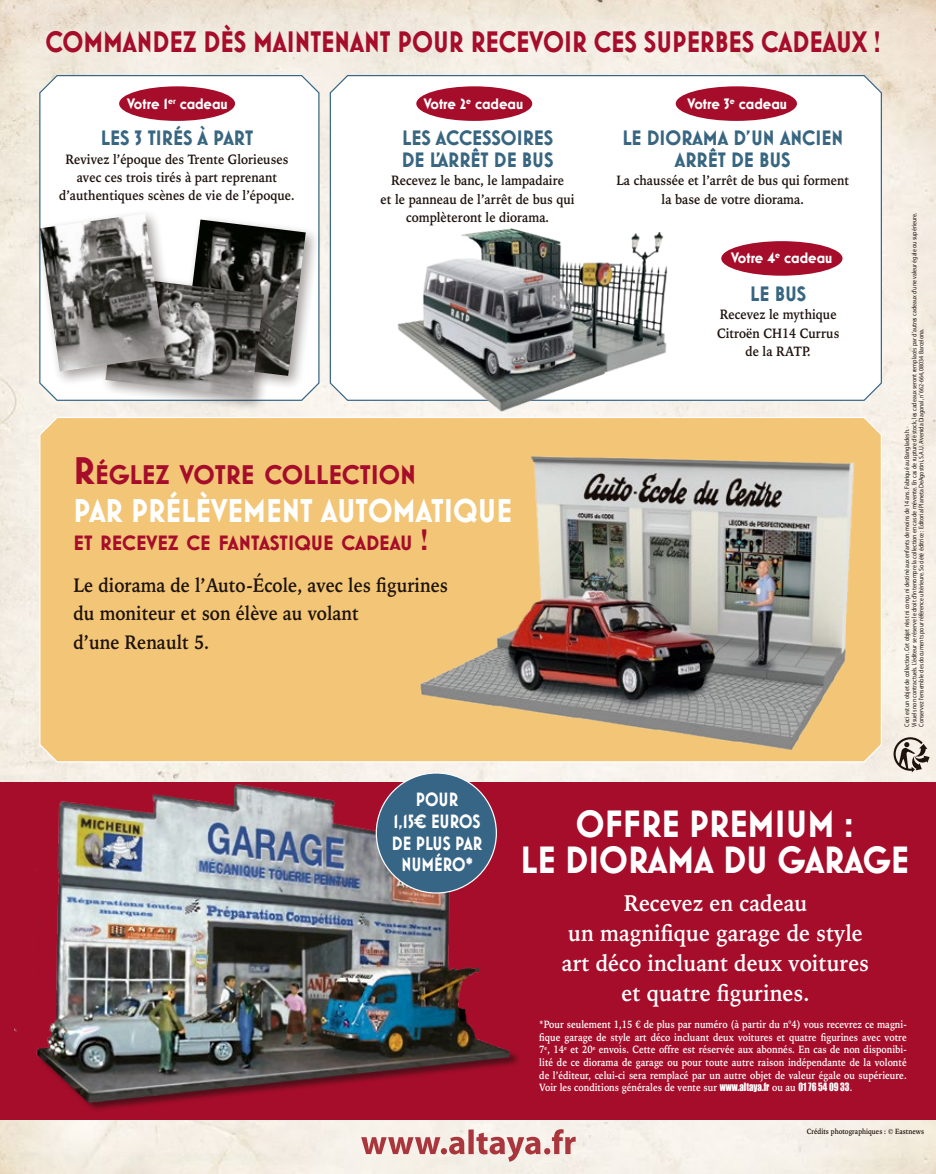
<style>
.page{position:relative;width:936px;height:1174px;background:#fff}
.page>*{position:absolute;margin:0;border:0;box-sizing:border-box;transform-origin:0 0}
.t1{font:700 38.4px/36.5px "Mostra Nuova Alt D";color:#fff;text-align:center;scale:.96 1}
.t2{font:700 33.45px "Mostra Nuova Alt D";color:#fff;scale:.94 1}
.t3{font:700 30px "Mostra Nuova Alt D";color:#a50d2a;scale:.89 1}
.t4{font:700 27.3px "Mostra Nuova Alt D";color:#a50d2a}
.t5{font:700 22.65px/30px "Iowan Old Style BT";color:#fff;text-align:center;scale:.91 1}
.t6{font:700 21.15px/21.8px "Mostra Nuova Alt D";color:#386681;scale:.95 1}
.t7{font:700 21px "Mostra Nuova Alt D";color:#a50d2a}
.t8{font:700 19.5px/28.7px "Iowan Old Style BT";color:#1e120d;scale:.88 1}
.t9{font:700 19.5px/21.6px "Mostra Nuova Alt D";color:#fff;text-align:center;scale:.88 1}
.t10{font:700 15.3px "Mostra Nuova Alt D";color:#fff}
.t11{font:700 13.5px/18.3px "Iowan Old Style BT";color:#1e120d;text-align:center;scale:.88 1}
.t12{font:700 10.5px/12.6px "Iowan Old Style BT";color:#fff;text-align:justify;scale:.85 1}
.t13{font:700 7.5px "Iowan Old Style BT";color:#1e120d;scale:.85 1}
.t14{font:6.6px/7.2px "Myriad Pro";color:#1e120d;scale:.88 1}
.s1{font-size:39px}
.s2{font-size:30px}
.s3{font-family:"Impact";font-weight:400}
</style>
<div class="page">
<img style="left:0;top:0;width:935px;height:1174px">
<div style="left:0;top:782px;width:935px;height:338px;background:#a50d2a"></div>
<div style="left:39px;top:416px;width:843px;height:347px;background:#f2c676"></div>
<img style="left:15px;top:782px;width:503px;height:341px">
<img style="left:357px;top:434px;width:578px;height:329px">
<svg style="left:893px;top:737px;width:36px;height:35px"></svg>
<svg style="left:39px;top:74px;width:281px;height:327px"></svg>
<svg style="left:329px;top:74px;width:553px;height:327px"></svg>
<div style="left:178px;top:214px;width:142px;height:176px;background:#1e120d;opacity:.4"></div>
<img style="left:183px;top:219px;width:123px;height:157px">
<div style="left:100px;top:271px;width:179px;height:141px;background:#1e120d;opacity:.4"></div>
<img style="left:105px;top:277px;width:159px;height:121px">
<div style="left:35px;top:208px;width:145px;height:178px;background:#1e120d;opacity:.4"></div>
<img style="left:40px;top:214px;width:125px;height:157px">
<img style="left:362px;top:180px;width:359px;height:232px">
<div style="left:376px;top:773px;width:120px;height:120px;background:#376586;border-radius:50%"></div>
<svg style="left:361px;top:1129px;width:214px;height:32px;background:#ddb6b3"></svg>
<div style="left:119px;top:86px;width:116px;height:35px;background:#a50d2a;border-radius:50%"></div>
<div style="left:416px;top:86px;width:116px;height:35px;background:#a50d2a;border-radius:50%"></div>
<div style="left:675px;top:86px;width:122px;height:35px;background:#a50d2a;border-radius:50%"></div>
<div style="left:721px;top:241px;width:121px;height:35px;background:#a50d2a;border-radius:50%"></div>
<h3 class="t3" style="left:45px;top:24px;width:940px">COMMANDEZ DÈS MAINTENANT POUR RECEVOIR CES SUPERBES CADEAUX !</h3>
<h3 class="t10" style="left:127px;top:95px;width:102px">Votre 1<sup>er</sup> cadeau</h3>
<h3 class="t10" style="left:424px;top:95px;width:101px">Votre 2<sup>e</sup> cadeau</h3>
<h3 class="t10" style="left:687px;top:95px;width:101px">Votre 3<sup>e</sup> cadeau</h3>
<h3 class="t6" style="left:101px;top:127px;width:162px">LES 3 TIRÉS À PART</h3>
<h3 class="t11" style="left:59px;top:150px;width:269px">Revivez l’époque des Trente Glorieuses avec ces trois tirés à part reprenant d’authentiques scènes de vie de l’époque.</h3>
<h3 class="t6" style="left:401px;top:127px;width:161px">LES ACCESSOIRES<br>DE L’ARRÊT DE BUS</h3>
<h3 class="t11" style="left:380px;top:171px;width:222px">Recevez le banc, le lampadaire<br>et le panneau de l’arrêt de bus qui complèteront le diorama.</h3>
<h3 class="t4" style="left:74px;top:458px;width:344px"><span class="s1">R</span>ÉGLEZ VOTRE COLLECTION</h3>
<h2 class="t2" style="left:74px;top:491px;width:468px">PAR PRÉLÈVEMENT AUTOMATIQUE</h2>
<h3 class="t7" style="left:74px;top:530px;width:356px">ET RECEVEZ CE FANTASTIQUE CADEAU <span class="s2">!</span></h3>
<h3 class="t8" style="left:74px;top:570px;width:427px">Le diorama de l’Auto-École, avec les figurines du moniteur et son élève au volant<br>d’une Renault 5.</h3>
<h3 class="t6" style="left:622px;top:127px;width:234px;text-align:center">LE DIORAMA D’UN ANCIEN<br>ARRÊT DE BUS</h3>
<h3 class="t11" style="left:616px;top:171px;width:266px">La chaussée et l’arrêt de bus qui forment la base de votre diorama.</h3>
<h3 class="t10" style="left:731px;top:249px;width:103px">Votre 4<sup>e</sup> cadeau</h3>
<h3 class="t6" style="left:750px;top:283px;width:61px">LE BUS</h3>
<h3 class="t11" style="left:717px;top:305px;width:140px">Recevez le mythique<br>Citroën CH14 Currus de la RATP.</h3>
<p class="t14" style="left:903px;top:727px;width:585px;rotate:-90deg">Ceci est un objet de collection. Cet objet n’est ni conçu ni destiné aux enfants de moins de 14 ans. Fabriqué au Bangladesh.<br>Visuels non contractuels. L’éditeur se réserve le droit d’interrompre la collection en cas de mévente. En cas de rupture de stock, les cadeaux seront remplacés par d’autres cadeaux d’une valeur égale ou supérieure.<br>Conservez l’ensemble des documents pour référence ultérieure. Société éditrice : Editorial Planeta DeAgostini, S.A.U. Avenida Diagonal, n˚662-664, 08034 Barcelona.</p>
<h3 class="t9" style="left:392px;top:789px;width:104px">POUR<br>1,15€ EUROS<br>DE PLUS PAR<br>NUMÉRO*</h3>
<h1 class="t1" style="left:520px;top:805px;width:406px">OFFRE PREMIUM :<br>LE DIORAMA DU GARAGE</h1>
<h3 class="t5" style="left:562px;top:887px;width:339px">Recevez en cadeau<br>un magnifique garage de style art déco incluant deux voitures et quatre figurines.</h3>
<p class="t12" style="left:539px;top:1018px;width:434px">*Pour seulement 1,15 € de plus par numéro (à partir du n°4) vous recevrez ce magni&shy;fique garage de style art déco incluant deux voitures et quatre figurines avec votre 7<sup>e</sup>, 14<sup>e</sup> et 20<sup>e</sup> envois. Cette offre est réservée aux abonnés. En cas de non disponibi&shy;lité de ce diorama de garage ou pour toute autre raison indépendante de la volonté de l’éditeur, celui-ci sera remplacé par un autre objet de valeur égale ou supérieure.<br>Voir les conditions générales de vente sur <span class="s3">www.altaya.fr</span> ou au <span class="s3">01 76 54 09 33</span>.</p>
<p class="t13" style="left:806px;top:1126px;width:140px">Crédits photographiques : © Eastnews</p>
</div>
